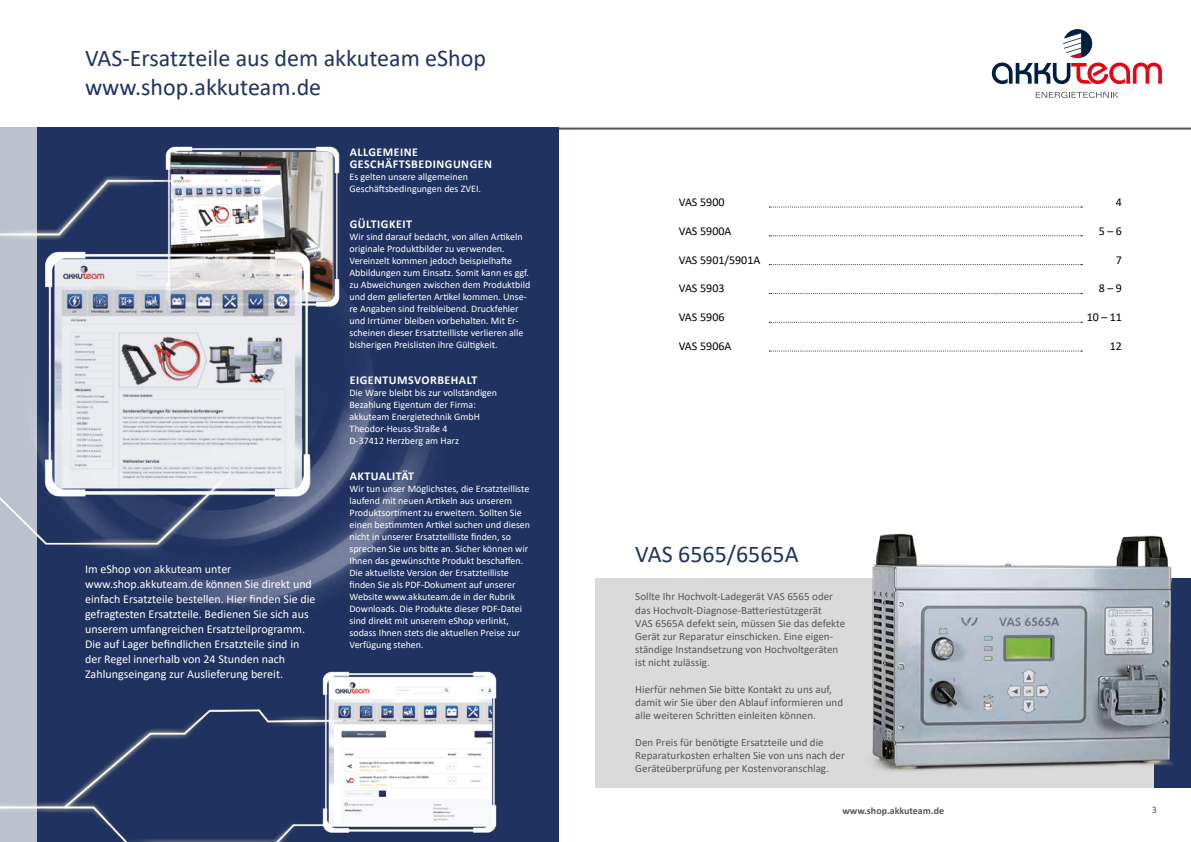
<style>
.page{position:relative;width:1191px;height:842px;background:#fff}
.page>*{position:absolute;margin:0;border:0;box-sizing:border-box;transform-origin:0 0}
.t1{font:24px/28.8px "Calibri";color:#203260}
.t2{font:12px/15px "Calibri";color:#fff}
.t3{font:700 12px/12px "Calibri";letter-spacing:.04em;color:#fff}
.t4{font:12px "Calibri";color:#000}
.t5{font:11px/13.2px "Calibri";color:#575756}
.t6{font:10px/12px "Calibri";color:#fff}
.t7{font:700 10px "Calibri";color:#575756}
.t8{font:10px "Calibri";color:#575756}
</style>
<div class="page">
<hr style="left:0;top:128px;width:1191px;height:2px;background:#525251">
<div style="left:0;top:128px;width:558px;height:714px;background:#203260"></div>
<img style="left:37px;top:146px;width:397px;height:462px">
<img style="left:37px;top:671px;width:460px;height:171px">
<div style="left:595px;top:578px;width:596px;height:210px;background:#dadada"></div>
<div style="left:1154px;top:578px;width:37px;height:210px;background:#203260"></div>
<img style="left:872px;top:534px;width:302px;height:237px">
<svg style="left:1035px;top:92px;width:83px;height:6px"></svg>
<svg style="left:991px;top:29px;width:170px;height:55px"></svg>
<svg style="left:769px;top:207px;width:313px;height:1px"></svg>
<svg style="left:769px;top:235px;width:313px;height:1px"></svg>
<svg style="left:769px;top:264px;width:313px;height:1px"></svg>
<svg style="left:769px;top:293px;width:313px;height:1px"></svg>
<svg style="left:769px;top:322px;width:313px;height:1px"></svg>
<svg style="left:769px;top:351px;width:313px;height:1px"></svg>
<div style="left:0;top:115px;width:37px;height:727px;background:#bbc1ce"></div>
<h1 class="t1" style="left:85px;top:43px;width:402px">VAS-Ersatzteile aus dem akkuteam eShop www.shop.akkuteam.de</h1>
<p class="t2" style="left:85px;top:561px;width:232px">Im eShop von akkuteam unter www.shop.akkuteam.de können Sie direkt und einfach Ersatzteile bestellen. Hier finden Sie die gefragtesten Ersatzteile. Bedienen Sie sich aus unserem umfangreichen Ersatzteilprogramm.<br>Die auf Lager befindlichen Ersatzteile sind in der Regel innerhalb von 24 Stunden nach Zahlungseingang zur Auslieferung bereit.</p>
<p class="t3" style="left:350px;top:146px;width:144px">ALLGEMEINE<br>GESCHÄFTSBEDINGUNGEN</p>
<p class="t6" style="left:349px;top:170px;width:133px">Es gelten unsere allgemeinen<br>Geschäftsbedingungen des ZVEI.</p>
<p class="t3" style="left:350px;top:218px;width:64px">GÜLTIGKEIT</p>
<p class="t6" style="left:349px;top:230px;width:182px">Wir sind darauf bedacht, von allen Artikeln originale Produktbilder zu verwenden.<br>Vereinzelt kommen jedoch beispielhafte Abbildungen zum Einsatz. Somit kann es ggf. zu Abweichungen zwischen dem Produktbild und dem gelieferten Artikel kommen. Unse&shy;re Angaben sind freibleibend. Druckfehler und Irrtümer bleiben vorbehalten. Mit Er&shy;scheinen dieser Ersatzteilliste verlieren alle bisherigen Preislisten ihre Gültigkeit.</p>
<p class="t3" style="left:350px;top:374px;width:129px">EIGENTUMSVORBEHALT</p>
<p class="t6" style="left:349px;top:386px;width:149px">Die Ware bleibt bis zur vollständigen<br>Bezahlung Eigentum der Firma: akkuteam Energietechnik GmbH<br>Theodor-Heuss-Straße 4<br>D-37412 Herzberg am Harz</p>
<p class="t3" style="left:350px;top:470px;width:66px">AKTUALITÄT</p>
<p class="t6" style="left:349px;top:482px;width:182px">Wir tun unser Möglichstes, die Ersatzteilliste laufend mit neuen Artikeln aus unserem Produktsortiment zu erweitern. Sollten Sie einen bestimmten Artikel suchen und diesen nicht in unserer Ersatzteilliste finden, so sprechen Sie uns bitte an. Sicher können wir Ihnen das gewünschte Produkt beschaffen.<br>Die aktuellste Version der Ersatzteilliste finden Sie als PDF-Dokument auf unserer Website www.akkuteam.de in der Rubrik Downloads. Die Produkte dieser PDF-Datei sind direkt mit unserem eShop verlinkt, sodass Ihnen stets die aktuellen Preise zur Verfügung stehen.</p>
<p class="t4" style="left:679px;top:194px;width:47px">VAS 5900</p>
<p class="t4" style="left:1115px;top:194px;width:8px">4</p>
<p class="t4" style="left:679px;top:222px;width:54px">VAS 5900A</p>
<p class="t4" style="left:1099px;top:222px;width:24px">5 – 6</p>
<p class="t4" style="left:678px;top:251px;width:83px">VAS 5901/5901A</p>
<p class="t4" style="left:1115px;top:251px;width:8px">7</p>
<p class="t4" style="left:678px;top:280px;width:47px">VAS 5903</p>
<p class="t4" style="left:1099px;top:280px;width:24px">8 – 9</p>
<p class="t4" style="left:678px;top:309px;width:47px">VAS 5906</p>
<p class="t4" style="left:1086px;top:309px;width:37px">10 – 11</p>
<p class="t4" style="left:678px;top:338px;width:54px">VAS 5906A</p>
<p class="t4" style="left:1109px;top:338px;width:14px">12</p>
<h1 class="t1" style="left:635px;top:539px;width:165px">VAS 6565/6565A</h1>
<p class="t5" style="left:635px;top:590px;width:211px">Sollte Ihr Hochvolt-Ladegerät VAS 6565 oder das Hochvolt-Diagnose-Batteriestützgerät<br>VAS 6565A defekt sein, müssen Sie das defekte Gerät zur Reparatur einschicken. Eine eigen&shy;ständige Instandsetzung von Hochvoltgeräten ist nicht zulässig.</p>
<p class="t5" style="left:635px;top:682px;width:209px">Hierfür nehmen Sie bitte Kontakt zu uns auf, damit wir Sie über den Ablauf informieren und alle weiteren Schritten einleiten können.</p>
<p class="t5" style="left:635px;top:735px;width:211px">Den Preis für benötigte Ersatzteile und die<br>Reparaturkosten erhalten Sie von uns nach der<br>Geräteüberprüfung per Kostenvoranschlag.</p>
<p class="t7" style="left:842px;top:803px;width:103px">www.shop.akkuteam.de</p>
<p class="t8" style="left:1151px;top:802px;width:7px">3</p>
</div>
